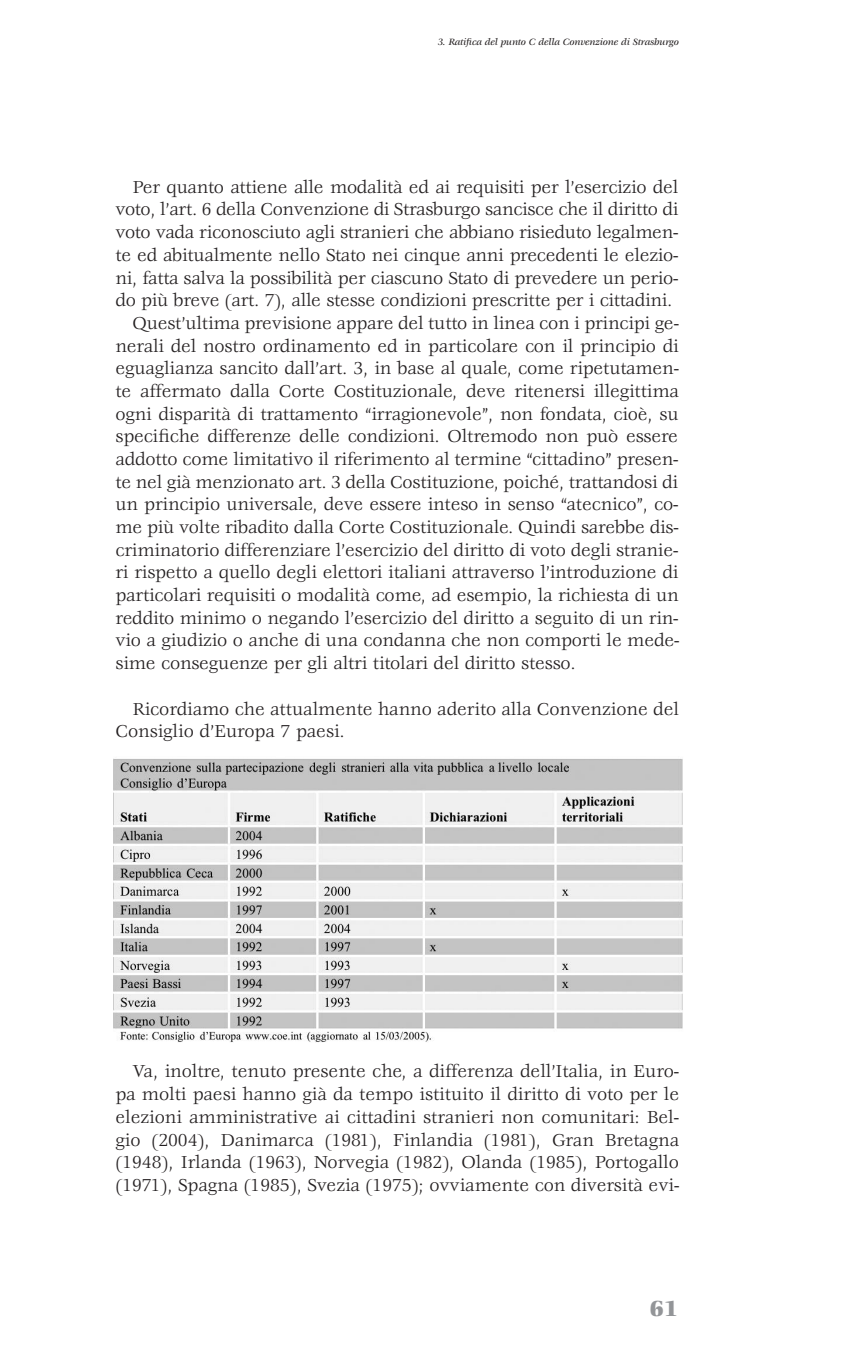
<style>
.page{position:relative;width:851px;height:1361px;background:#fff}
.page>*{position:absolute;margin:0;border:0;box-sizing:border-box;transform-origin:0 0}
.t1{font:900 24px "Veljovic";color:#939598}
.t2{font:19px/22.6px "Veljovic";letter-spacing:-.01em;color:#231f20}
.t3{font:italic 500 10px "Veljovic";letter-spacing:-.015em;color:#231f20}
</style>
<div class="page">
<img style="left:113px;top:758px;width:570px;height:284px">
<p class="t3" style="left:437px;top:38px;width:243px">3. Ratifica del punto C della Convenzione di Strasburgo</p>
<p class="t2" style="left:132px;top:177px;width:547px">Per quanto attiene alle modalità ed ai requisiti per l’esercizio del</p>
<p class="t2" style="left:115px;top:200px;width:564px">voto, l’art. 6 della Convenzione di Strasburgo sancisce che il diritto di</p>
<p class="t2" style="left:115px;top:222px;width:564px">voto vada riconosciuto agli stranieri che abbiano risieduto legalmen-</p>
<p class="t2" style="left:115px;top:245px;width:564px">te ed abitualmente nello Stato nei cinque anni precedenti le elezio-</p>
<p class="t2" style="left:115px;top:268px;width:564px">ni, fatta salva la possibilità per ciascuno Stato di prevedere un perio-</p>
<p class="t2" style="left:115px;top:290px;width:558px">do più breve (art. 7), alle stesse condizioni prescritte per i cittadini.</p>
<p class="t2" style="left:132px;top:313px;width:548px">Quest’ultima previsione appare del tutto in linea con i principi ge-</p>
<p class="t2" style="left:115px;top:336px;width:565px">nerali del nostro ordinamento ed in particolare con il principio di</p>
<p class="t2" style="left:115px;top:358px;width:565px">eguaglianza sancito dall’art. 3, in base al quale, come ripetutamen-</p>
<p class="t2" style="left:115px;top:381px;width:565px">te affermato dalla Corte Costituzionale, deve ritenersi illegittima</p>
<p class="t2" style="left:115px;top:404px;width:564px">ogni disparità di trattamento “irragionevole”, non fondata, cioè, su</p>
<p class="t2" style="left:115px;top:426px;width:564px">specifiche differenze delle condizioni. Oltremodo non può essere</p>
<p class="t2" style="left:115px;top:449px;width:564px">addotto come limitativo il riferimento al termine “cittadino” presen-</p>
<p class="t2" style="left:115px;top:472px;width:564px">te nel già menzionato art. 3 della Costituzione, poiché, trattandosi di</p>
<p class="t2" style="left:115px;top:494px;width:564px">un principio universale, deve essere inteso in senso “atecnico”, co-</p>
<p class="t2" style="left:115px;top:517px;width:564px">me più volte ribadito dalla Corte Costituzionale. Quindi sarebbe dis-</p>
<p class="t2" style="left:115px;top:540px;width:564px">criminatorio differenziare l’esercizio del diritto di voto degli stranie-</p>
<p class="t2" style="left:115px;top:562px;width:564px">ri rispetto a quello degli elettori italiani attraverso l’introduzione di</p>
<p class="t2" style="left:115px;top:585px;width:564px">particolari requisiti o modalità come, ad esempio, la richiesta di un</p>
<p class="t2" style="left:115px;top:608px;width:564px">reddito minimo o negando l’esercizio del diritto a seguito di un rin-</p>
<p class="t2" style="left:115px;top:630px;width:565px">vio a giudizio o anche di una condanna che non comporti le mede-</p>
<p class="t2" style="left:115px;top:653px;width:462px">sime conseguenze per gli altri titolari del diritto stesso.</p>
<p class="t2" style="left:115px;top:698px;width:565px;text-indent:17px">Ricordiamo che attualmente hanno aderito alla Convenzione del<br>Consiglio d’Europa 7 paesi.</p>
<p class="t2" style="left:115px;top:1061px;width:565px;text-align:justify;text-indent:17px">Va, inoltre, tenuto presente che, a differenza dell’Italia, in Euro&shy;pa molti paesi hanno già da tempo istituito il diritto di voto per le elezioni amministrative ai cittadini stranieri non comunitari: Bel&shy;gio (2004), Danimarca (1981), Finlandia (1981), Gran Bretagna (1948), Irlanda (1963), Norvegia (1982), Olanda (1985), Portogallo (1971), Spagna (1985), Svezia (1975); ovviamente con diversità evi-</p>
<p class="t1" style="left:649px;top:1299px;width:31px">61</p>
</div>
